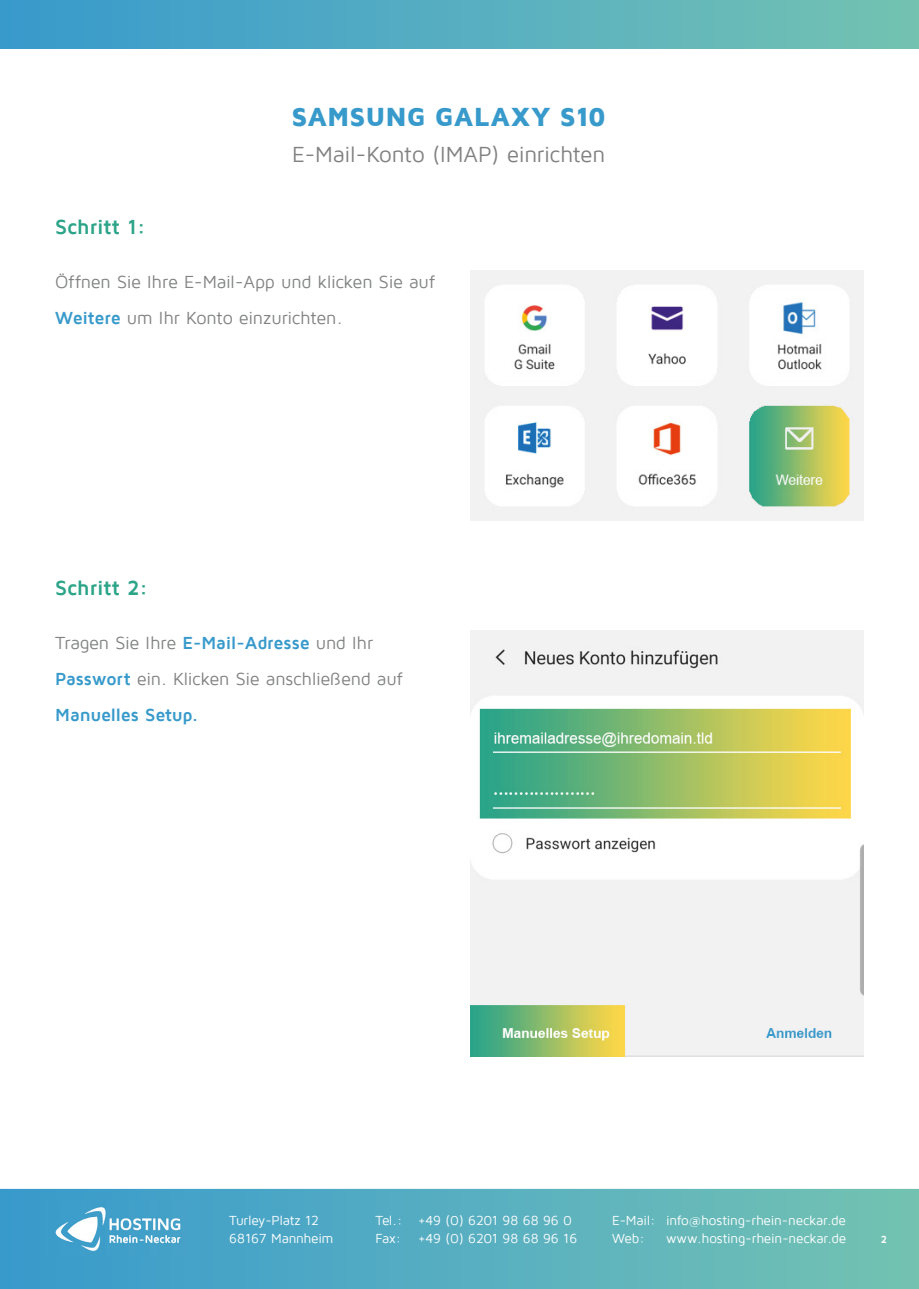
<style>
.page{position:relative;width:919px;height:1289px;background:#fff}
.page>*{position:absolute;margin:0;border:0;box-sizing:border-box;transform-origin:0 0}
.t1{font:900 27px "Maven Pro";letter-spacing:-.005em;color:#389acb}
.t2{font:22.5px "Maven Pro";letter-spacing:-.01em;color:#818182}
.t3{font:700 21px "Maven Pro";letter-spacing:-.01em;color:#2ba488}
.t4{font:18px/36px "Maven Pro";letter-spacing:-.015em;color:#818282}
.t5{font:13.5px/18px "Maven Pro";letter-spacing:-.015em;color:#fff}
.t6{font:700 10.5px "Maven Pro";color:#fff}
.s1{font-weight:700;color:#389acb}
</style>
<div class="page">
<div style="left:0;top:0;width:918px;height:48px;background:linear-gradient(to right,#399acd,#74c3b3)"></div>
<svg style="left:0;top:1188px;width:918px;height:100px;background:#5ab0bf"></svg>
<img style="left:47px;top:1201px;width:142px;height:55px">
<img style="left:470px;top:270px;width:393px;height:250px">
<img style="left:470px;top:630px;width:393px;height:426px">
<p class="t3" style="left:55px;top:216px;width:92px">Schritt 1:</p>
<h1 class="t1" style="left:291px;top:103px;width:316px">SAMSUNG GALAXY S10</h1>
<p class="t2" style="left:292px;top:143px;width:315px">E-Mail-Konto (IMAP) einrichten</p>
<p class="t4" style="left:55px;top:264px;width:381px">Öffnen Sie Ihre E-Mail-App und klicken Sie auf<br><span class="s1">Weitere</span> um Ihr Konto einzurichten.</p>
<p class="t3" style="left:55px;top:576px;width:94px">Schritt 2:</p>
<p class="t4" style="left:55px;top:624px;width:348px">Tragen Sie Ihre <span class="s1">E-Mail-Adresse</span> und Ihr<br><span class="s1">Passwort</span> ein. Klicken Sie anschließend auf<br><span class="s1">Manuelles Setup.</span></p>
<p class="t5" style="left:229px;top:1211px;width:106px">Turley-Platz 12<br>68167 Mannheim</p>
<p class="t5" style="left:375px;top:1211px;width:203px">Tel.: +49 (0) 6201 98 68 96 0<br>Fax: +49 (0) 6201 98 68 96 16</p>
<p class="t5" style="left:612px;top:1211px;width:235px">E-Mail: info@hosting-rhein-neckar.de<br>Web:</p>
<p class="t5" style="left:666px;top:1229px;width:182px">www.hosting-rhein-neckar.de</p>
<p class="t6" style="left:880px;top:1233px;width:8px">2</p>
</div>
